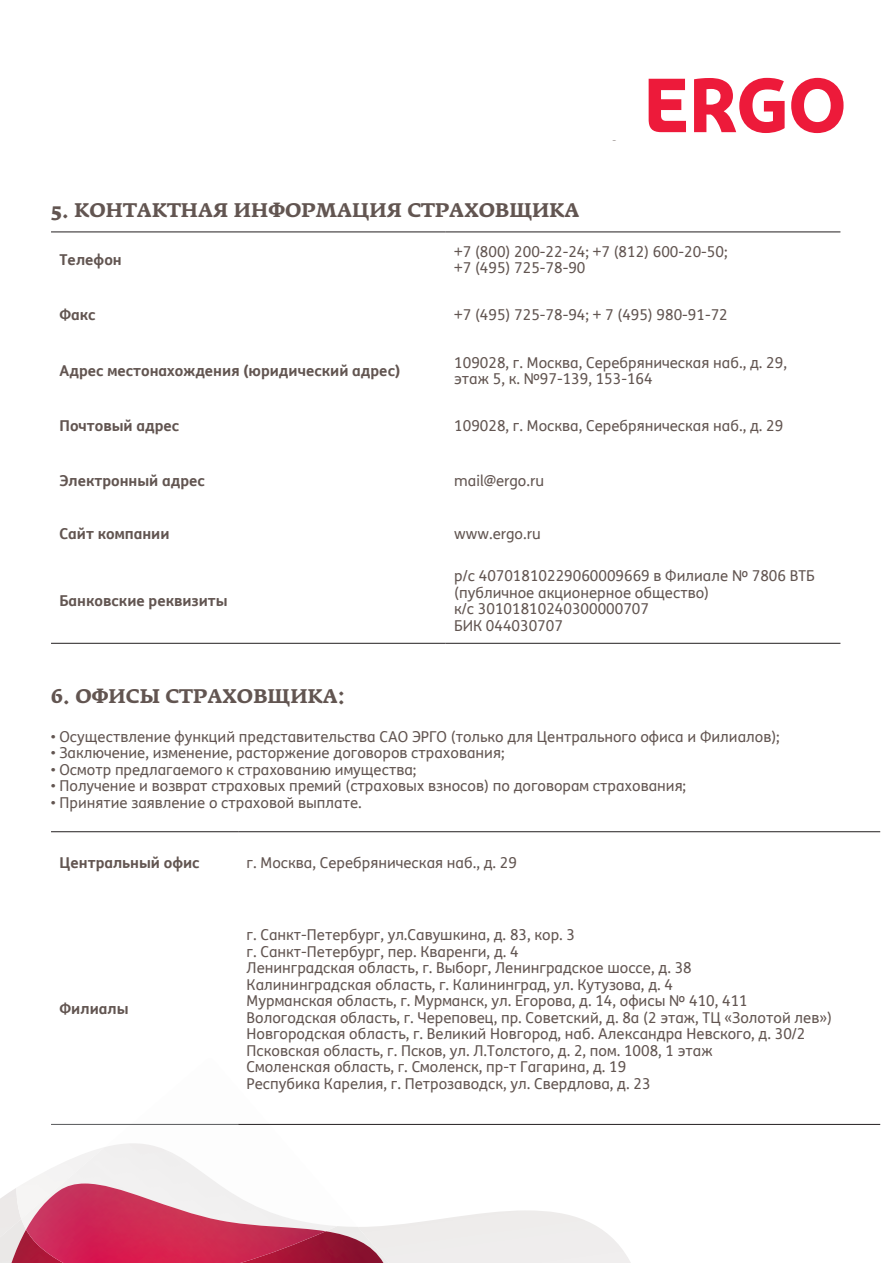
<style>
.page{position:relative;width:893px;height:1263px;background:#fff}
.page>*{position:absolute;margin:0;border:0;box-sizing:border-box;transform-origin:0 0}
.t1{font:700 19.5px "Fedra Serif A Pro";color:#625551}
.t2{font:15px/16.5px "FS Me Pro";color:#625551}
.t3{font:700 15px "FS Me Pro";color:#625551}
</style>
<div class="page">
<svg style="left:408px;top:1211px;width:223px;height:52px;background:#f0efee"></svg>
<svg style="left:51px;top:832px;width:494px;height:387px"></svg>
<svg style="left:0;top:1058px;width:408px;height:205px"></svg>
<img style="left:26px;top:1183px;width:300px;height:80px">
<hr style="left:51px;top:831px;width:187px;height:1px;background:#231f20">
<hr style="left:238px;top:831px;width:642px;height:1px;background:#231f20">
<hr style="left:238px;top:1124px;width:642px;height:1px;background:#231f20">
<hr style="left:51px;top:1124px;width:187px;height:1px;background:#57585a">
<hr style="left:51px;top:232px;width:395px;height:1px;background:#231f20">
<hr style="left:446px;top:232px;width:394px;height:1px;background:#231f20">
<hr style="left:51px;top:643px;width:395px;height:1px;background:#231f20">
<hr style="left:446px;top:643px;width:394px;height:1px;background:#231f20">
<svg style="left:791px;top:78px;width:52px;height:55px"></svg>
<svg style="left:694px;top:78px;width:91px;height:55px"></svg>
<svg style="left:649px;top:79px;width:37px;height:53px"></svg>
<h1 class="t1" style="left:51px;top:198px;width:530px">5. КОНТАКТНАЯ ИНФОРМАЦИЯ СТРАХОВЩИКА</h1>
<p class="t3" style="left:60px;top:248px;width:64px">Телефон</p>
<p class="t2" style="left:454px;top:243px;width:275px">+7 (800) 200-22-24; +7 (812) 600-20-50; +7 (495) 725-78-90</p>
<p class="t3" style="left:60px;top:304px;width:38px">Факс</p>
<p class="t2" style="left:454px;top:307px;width:275px">+7 (495) 725-78-94; + 7 (495) 980-91-72</p>
<p class="t3" style="left:60px;top:359px;width:342px">Адрес местонахождения (юридический адрес)</p>
<p class="t2" style="left:454px;top:354px;width:334px">109028, г. Москва, Серебряническая наб., д. 29, этаж 5, к. №97-139, 153-164</p>
<p class="t3" style="left:60px;top:414px;width:121px">Почтовый адрес</p>
<p class="t2" style="left:454px;top:417px;width:331px">109028, г. Москва, Серебряническая наб., д. 29</p>
<p class="t3" style="left:60px;top:469px;width:147px">Электронный адрес</p>
<p class="t2" style="left:454px;top:472px;width:91px">mail@ergo.ru</p>
<p class="t3" style="left:60px;top:522px;width:112px">Сайт компании</p>
<p class="t2" style="left:454px;top:525px;width:88px">www.ergo.ru</p>
<p class="t3" style="left:60px;top:589px;width:169px">Банковские реквизиты</p>
<h1 class="t1" style="left:51px;top:684px;width:296px">6. ОФИСЫ СТРАХОВЩИКА:</h1>
<p class="t2" style="left:454px;top:568px;width:362px">р/с 40701810229060009669 в Филиале № 7806 ВТБ (публичное акционерное общество)<br>к/с 30101810240300000707<br>БИК 044030707</p>
<p class="t2" style="left:51px;top:728px;width:731px">• Осуществление функций представительства САО ЭРГО (только для Центрального офиса и Филиалов);</p>
<p class="t2" style="left:51px;top:744px;width:455px">• Заключение, изменение, расторжение договоров страхования;</p>
<p class="t2" style="left:51px;top:761px;width:367px">• Осмотр предлагаемого к страхованию имущества;</p>
<p class="t2" style="left:51px;top:777px;width:637px">• Получение и возврат страховых премий (страховых взносов) по договорам страхования;</p>
<p class="t2" style="left:51px;top:794px;width:313px">• Принятие заявление о страховой выплате.</p>
<p class="t3" style="left:60px;top:851px;width:142px">Центральный офис</p>
<p class="t2" style="left:247px;top:854px;width:272px">г. Москва, Серебряническая наб., д. 29</p>
<p class="t3" style="left:60px;top:997px;width:70px">Филиалы</p>
<p class="t2" style="left:247px;top:926px;width:587px">г. Санкт-Петербург, ул.Савушкина, д. 83, кор. 3<br>г. Санкт-Петербург, пер. Кваренги, д. 4<br>Ленинградская область, г. Выборг, Ленинградское шоссе, д. 38<br>Калининградская область, г. Калининград, ул. Кутузова, д. 4<br>Мурманская область, г. Мурманск, ул. Егорова, д. 14, офисы № 410, 411<br>Вологодская область, г. Череповец, пр. Советский, д. 8а (2 этаж, ТЦ «Золотой лев»)<br>Новгородская область, г. Великий Новгород, наб. Александра Невского, д. 30/2<br>Псковская область, г. Псков, ул. Л.Толстого, д. 2, пом. 1008, 1 этаж<br>Смоленская область, г. Смоленск, пр-т Гагарина, д. 19<br>Респубика Карелия, г. Петрозаводск, ул. Свердлова, д. 23</p>
</div>
